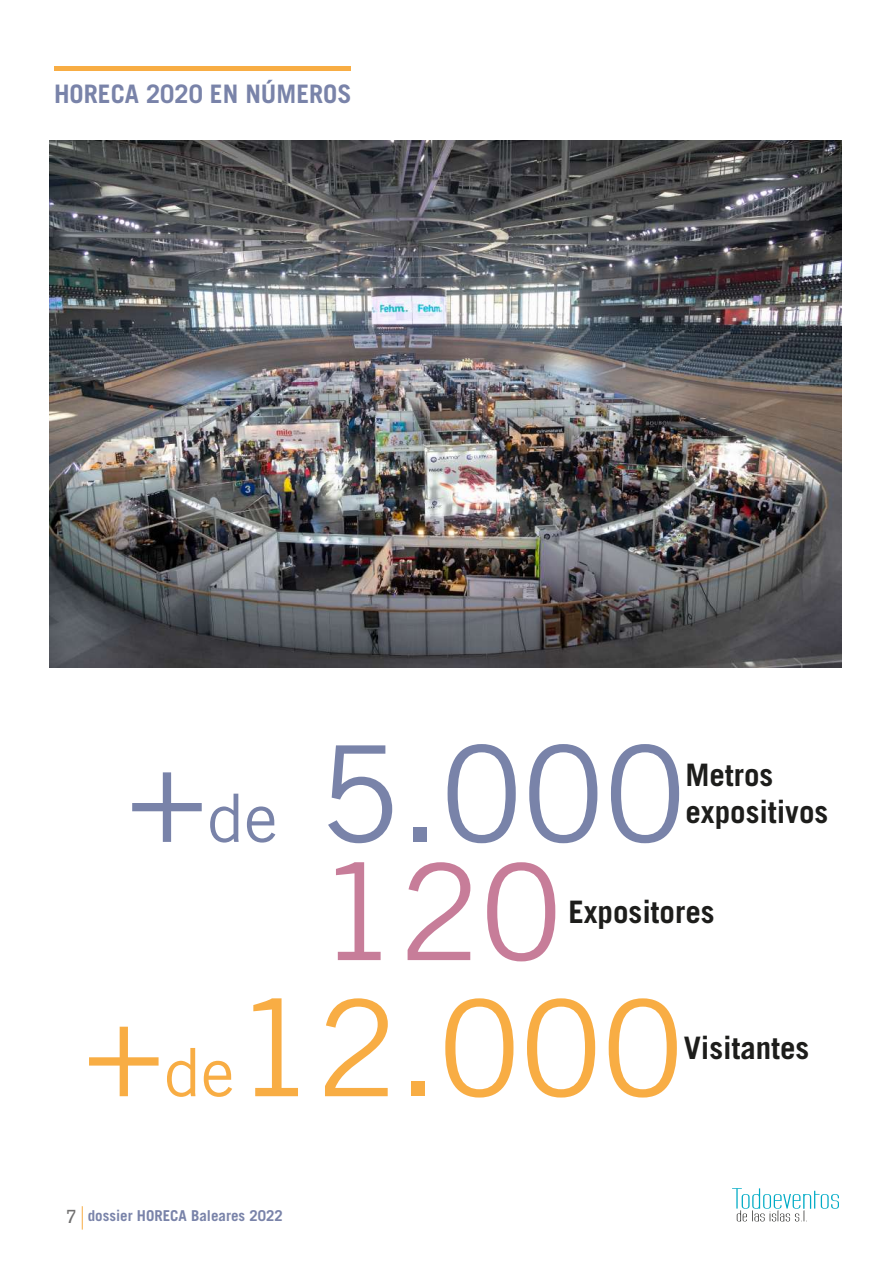
<style>
.page{position:relative;width:893px;height:1263px;background:#fff}
.page>*{position:absolute;margin:0;border:0;box-sizing:border-box;transform-origin:0 0}
.t1{font:133.65px "Trade Gothic LT Std";color:#f8ad44}
.t2{font:133.65px "Trade Gothic LT Std";color:#7983a9}
.t3{font:133.65px "Trade Gothic LT Std";color:#c77d99}
.t4{font:700 30.9px "Trade Gothic LT Std";color:#1d1d1b}
.t5{font:700 25.5px "Trade Gothic LT Std";color:#7983a9}
.t6{font:700 15px "Trade Gothic LT Std";color:#7983a9}
.s1{font-size:66.9px}
.s2{font-family:"Akzidenz Grotesk BE";font-weight:400;font-size:19.5px;color:#706f6f}
</style>
<div class="page">
<svg style="left:82px;top:1206px;width:1px;height:23px"></svg>
<svg style="left:732px;top:1188px;width:107px;height:33px"></svg>
<hr style="left:54px;top:66px;width:296px;height:4px;background:#f8ad44">
<img style="left:50px;top:140px;width:791px;height:528px">
<p class="t5" style="left:54px;top:79px;width:299px">HORECA 2020 EN NÚMEROS</p>
<h1 class="t2" style="left:127px;top:713px;width:561px">+<span class="s1">de</span> 5.000</h1>
<p class="t4" style="left:685px;top:756px;width:89px">Metros</p>
<p class="t4" style="left:685px;top:793px;width:144px">expositivos</p>
<h1 class="t3" style="left:317px;top:832px;width:247px">120</h1>
<p class="t4" style="left:568px;top:893px;width:148px">Expositores</p>
<h1 class="t1" style="left:84px;top:968px;width:601px">+<span class="s1">de</span>12.000</h1>
<p class="t4" style="left:684px;top:1029px;width:127px">Visitantes</p>
<p class="t6" style="left:65px;top:1207px;width:219px"><span class="s2">7</span> dossier HORECA Baleares 2022</p>
</div>
